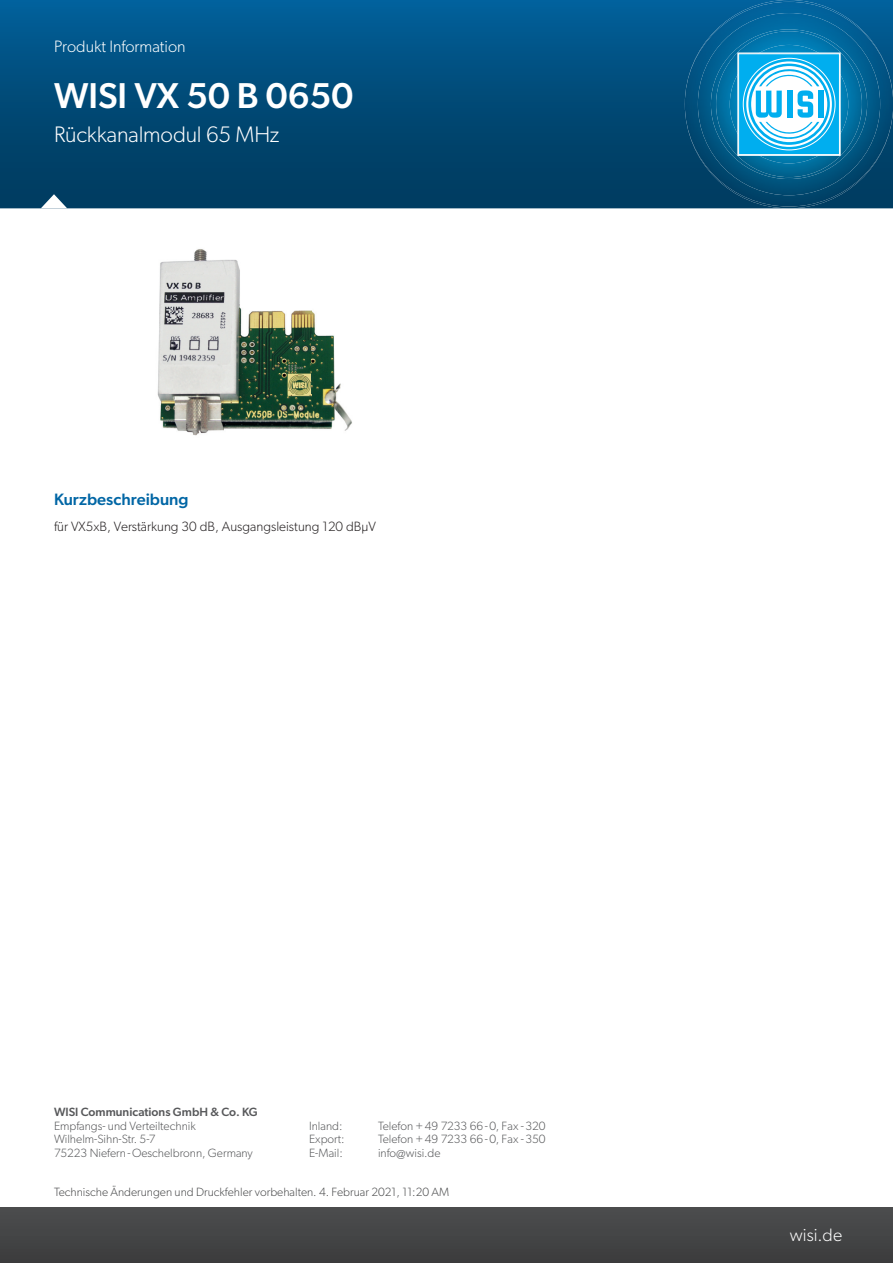
<style>
.page{position:relative;width:893px;height:1263px;background:#fff}
.page>*{position:absolute;margin:0;border:0;box-sizing:border-box;transform-origin:0 0}
.t1{font:500 36px "Gibson";color:#fff}
.t2{font:300 22.5px "Gibson";letter-spacing:-.005em;color:#fff}
.t3{font:300 18px "Gibson";color:#fff}
.t4{font:300 16.5px "Gibson";color:#fff}
.t5{font:500 16.5px "Gibson";color:#0166a5}
.t6{font:300 13.5px "Gibson";color:#231f20}
.t7{font:300 12px "Gibson";color:#57585a}
.t8{font:300 12px "Gibson";color:#4b4c4d}
.t9{font:500 12px "Gibson";color:#57585a}
</style>
<div class="page">
<svg style="left:0;top:0;width:685px;height:208px;background:#004b78"></svg>
<img style="left:685px;top:2px;width:208px;height:205px">
<img style="left:698px;top:13px;width:182px;height:182px">
<img style="left:711px;top:29px;width:156px;height:150px">
<img style="left:716px;top:31px;width:146px;height:146px">
<img style="left:730px;top:45px;width:118px;height:118px">
<div style="left:739px;top:54px;width:100px;height:101px;background:#00aeef"></div>
<svg style="left:743px;top:58px;width:93px;height:92px"></svg>
<svg style="left:744px;top:59px;width:91px;height:90px"></svg>
<svg style="left:746px;top:61px;width:86px;height:86px"></svg>
<svg style="left:748px;top:64px;width:82px;height:81px"></svg>
<svg style="left:751px;top:66px;width:76px;height:76px"></svg>
<div style="left:818px;top:91px;width:6px;height:27px;background:#00aeef"></div>
<svg style="left:756px;top:69px;width:63px;height:72px"></svg>
<div style="left:737px;top:53px;width:104px;height:103px;border:1px solid #fff"></div>
<div style="left:0;top:1208px;width:893px;height:55px;background:#454647"></div>
<svg style="left:41px;top:194px;width:26px;height:14px"></svg>
<img style="left:157px;top:249px;width:195px;height:187px">
<h3 class="t4" style="left:54px;top:37px;width:133px">Produkt Information</h3>
<h1 class="t1" style="left:54px;top:74px;width:301px">WISI VX 50 B 0650</h1>
<h2 class="t2" style="left:54px;top:121px;width:227px">Rückkanalmodul 65 MHz</h2>
<h3 class="t5" style="left:54px;top:490px;width:136px">Kurzbeschreibung</h3>
<p class="t6" style="left:54px;top:518px;width:323px">für VX5xB, Verstärkung 30 dB, Ausgangsleistung 120 dBµV</p>
<p class="t9" style="left:54px;top:1105px;width:205px">WISI Communications GmbH &amp; Co. KG</p>
<p class="t7" style="left:54px;top:1118px;width:143px">Empfangs- und Verteiltechnik</p>
<p class="t7" style="left:309px;top:1118px;width:35px">Inland:</p>
<p class="t7" style="left:378px;top:1118px;width:169px">Telefon + 49 7233 66 - 0, Fax - 320</p>
<p class="t7" style="left:54px;top:1131px;width:103px">Wilhelm-Sihn-Str. 5-7</p>
<p class="t7" style="left:309px;top:1131px;width:37px">Export:</p>
<p class="t7" style="left:378px;top:1131px;width:169px">Telefon + 49 7233 66 - 0, Fax - 350</p>
<p class="t7" style="left:54px;top:1145px;width:200px">75223 Niefern - Oeschelbronn, Germany</p>
<p class="t7" style="left:309px;top:1145px;width:35px">E-Mail:</p>
<p class="t7" style="left:378px;top:1145px;width:64px">info@wisi.de</p>
<p class="t8" style="left:54px;top:1185px;width:397px">Technische Änderungen und Druckfehler vorbehalten. 4. Februar 2021, 11:20 AM</p>
<h3 class="t3" style="left:790px;top:1224px;width:54px">wisi.de</h3>
</div>
